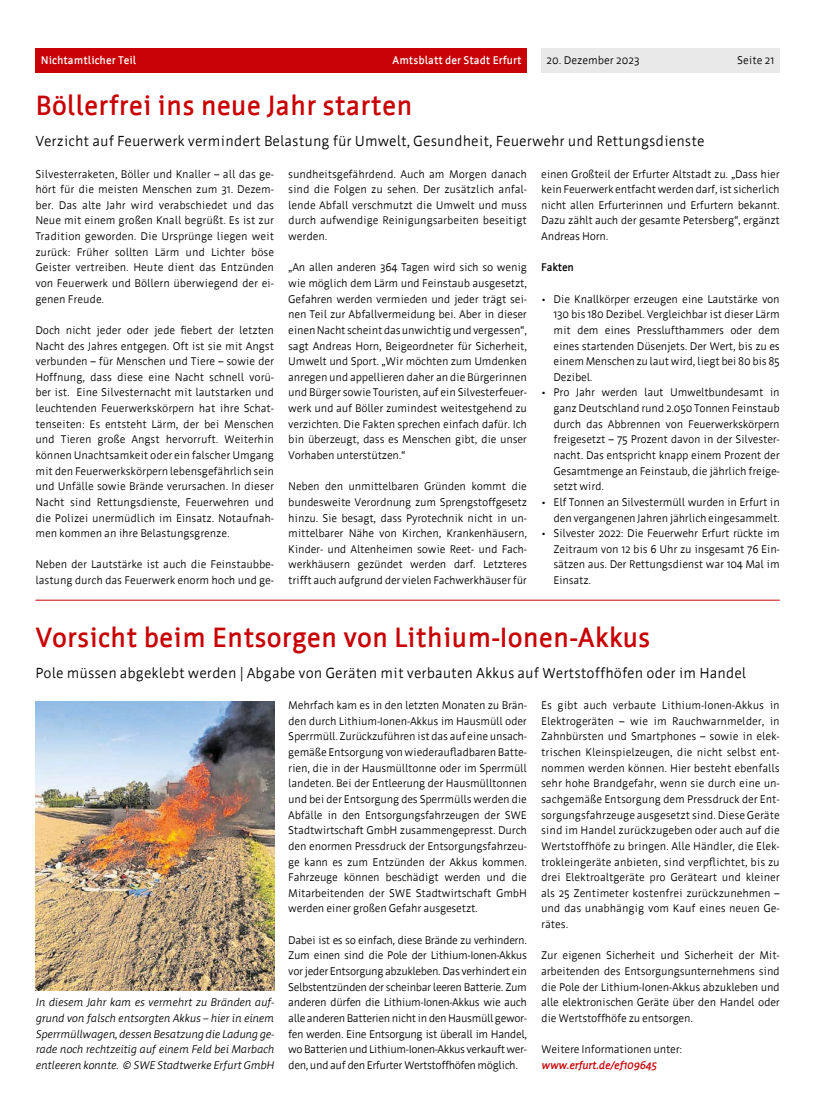
<style>
.page{position:relative;width:833px;height:1117px;background:#fff}
.page>*{position:absolute;margin:0;border:0;box-sizing:border-box;transform-origin:0 0}
.H1-u1{font:700 27.5px "Werk";color:#c80205}
.P-uz{font:14.38px "Werk";color:#000}
.P-Normal{font:11px/15.6px "Werk";letter-spacing:-.02em;color:#000;text-align:justify}
.t1{font:italic 11px/15.6px "Werk";letter-spacing:-.03em;color:#000;text-align:justify}
.t2{font:700 11px "Werk";color:#fff}
.P-Normal-2{font:11px "Werk";color:#000}
.P-zu{font:700 11px "Werk";letter-spacing:-.02em;color:#000}
.s1{font-weight:700;font-style:italic;color:#c80205}
</style>
<div class="page">
<div style="left:541px;top:48px;width:239px;height:25px;background:#e9e9e9"></div>
<div style="left:35px;top:48px;width:492px;height:25px;background:#c80205"></div>
<hr style="left:35px;top:599px;width:745px;height:1px;background:#c80205">
<img style="left:35px;top:701px;width:239px;height:289px">
<p class="t2" style="left:41px;top:55px;width:97px">Nichtamtlicher Teil</p>
<p class="t2" style="left:392px;top:55px;width:131px">Amtsblatt der Stadt Erfurt</p>
<p class="P-Normal-2" style="left:546px;top:54px;width:95px">20. Dezember 2023</p>
<p class="P-Normal" style="left:737px;top:53px;width:39px">Seite 21</p>
<h1 class="H1-u1" style="left:35px;top:90px;width:379px">Böllerfrei ins neue Jahr starten</h1>
<p class="P-uz" style="left:35px;top:133px;width:670px">Verzicht auf Feuerwerk vermindert Belastung für Umwelt, Gesundheit, Feuerwehr und Rettungsdienste</p>
<p class="P-Normal" style="left:35px;top:166px;width:240px">Silvesterraketen, Böller und Knaller – all das ge&shy;hört für die meisten Menschen zum 31. Dezem&shy;ber. Das alte Jahr wird verabschiedet und das Neue mit einem großen Knall begrüßt. Es ist zur Tradition geworden. Die Ursprünge liegen weit zurück: Früher sollten Lärm und Lichter böse Geister vertreiben. Heute dient das Entzünden von Feuerwerk und Böllern überwiegend der ei&shy;genen Freude.</p>
<p class="P-Normal" style="left:35px;top:322px;width:240px">Doch nicht jeder oder jede fiebert der letzten Nacht des Jahres entgegen. Oft ist sie mit Angst verbunden – für Menschen und Tiere – sowie der Hoffnung, dass diese eine Nacht schnell vorü&shy;ber ist. Eine Silvesternacht mit lautstarken und leuchtenden Feuerwerkskörpern hat ihre Schat&shy;tenseiten: Es entsteht Lärm, der bei Menschen und Tieren große Angst hervorruft. Weiterhin können Unachtsamkeit oder ein falscher Umgang mit den Feuerwerkskörpern lebensgefährlich sein und Unfälle sowie Brände verursachen. In dieser Nacht sind Rettungsdienste, Feuerwehren und die Polizei unermüdlich im Einsatz. Notaufnah&shy;men kommen an ihre Belastungsgrenze.</p>
<p class="P-Normal" style="left:35px;top:556px;width:240px">Neben der Lautstärke ist auch die Feinstaubbe&shy;lastung durch das Feuerwerk enorm hoch und ge-</p>
<p class="P-Normal" style="left:541px;top:166px;width:240px">einen Großteil der Erfurter Altstadt zu. „Dass hier kein Feuerwerk entfacht werden darf, ist sicherlich nicht allen Erfurterinnen und Erfurtern bekannt.<br>Dazu zählt auch der gesamte Petersberg“, ergänzt Andreas Horn.</p>
<p class="P-zu" style="left:541px;top:261px;width:34px">Fakten</p>
<p class="P-Normal" style="left:553px;top:291px;width:228px;text-indent:-12px">• Die Knallkörper erzeugen eine Lautstärke von 130 bis 180 Dezibel. Vergleichbar ist dieser Lärm mit dem eines Presslufthammers oder dem eines startenden Düsenjets. Der Wert, bis zu es einem Menschen zu laut wird, liegt bei 80 bis 85<br>Dezibel.</p>
<p class="P-Normal" style="left:553px;top:385px;width:228px;text-indent:-12px">• Pro Jahr werden laut Umweltbundesamt in ganz Deutschland rund 2.050 Tonnen Feinstaub durch das Abbrennen von Feuerwerkskörpern freigesetzt – 75 Prozent davon in der Silvester&shy;nacht. Das entspricht knapp einem Prozent der Gesamtmenge an Feinstaub, die jährlich freige&shy;setzt wird.</p>
<p class="P-Normal" style="left:541px;top:494px;width:240px;text-align:right">• Elf Tonnen an Silvestermüll wurden in Erfurt in den vergangenen Jahren jährlich eingesammelt.</p>
<p class="P-Normal" style="left:553px;top:525px;width:228px;text-indent:-12px">• Silvester 2022: Die Feuerwehr Erfurt rückte im Zeitraum von 12 bis 6 Uhr zu insgesamt 76 Ein&shy;sätzen aus. Der Rettungsdienst war 104 Mal im Einsatz.</p>
<p class="P-Normal" style="left:288px;top:166px;width:240px">sundheitsgefährdend. Auch am Morgen danach sind die Folgen zu sehen. Der zusätzlich anfal&shy;lende Abfall verschmutzt die Umwelt und muss durch aufwendige Reinigungsarbeiten beseitigt werden.</p>
<p class="P-Normal" style="left:288px;top:260px;width:240px">„An allen anderen 364 Tagen wird sich so wenig wie möglich dem Lärm und Feinstaub ausgesetzt, Gefahren werden vermieden und jeder trägt sei&shy;nen Teil zur Abfallvermeidung bei. Aber in dieser einen Nacht scheint das unwichtig und vergessen“, sagt Andreas Horn, Beigeordneter für Sicherheit, Umwelt und Sport. „Wir möchten zum Umdenken anregen und appellieren daher an die Bürgerinnen und Bürger sowie Touristen, auf ein Silvesterfeuer&shy;werk und auf Böller zumindest weitestgehend zu verzichten. Die Fakten sprechen einfach dafür. Ich bin überzeugt, dass es Menschen gibt, die unser Vorhaben unterstützen.“</p>
<p class="P-Normal" style="left:288px;top:478px;width:240px">Neben den unmittelbaren Gründen kommt die bundesweite Verordnung zum Sprengstoffgesetz hinzu. Sie besagt, dass Pyrotechnik nicht in un&shy;mittelbarer Nähe von Kirchen, Krankenhäusern, Kinder- und Altenheimen sowie Reet- und Fach&shy;werkhäusern gezündet werden darf. Letzteres trifft auch aufgrund der vielen Fachwerkhäuser für</p>
<h1 class="H1-u1" style="left:35px;top:622px;width:616px">Vorsicht beim Entsorgen von Lithium-Ionen-Akkus</h1>
<p class="P-uz" style="left:35px;top:664px;width:712px">Pole müssen abgeklebt werden | Abgabe von Geräten mit verbauten Akkus auf Wertstoffhöfen oder im Handel</p>
<p class="P-Normal" style="left:288px;top:697px;width:240px">Mehrfach kam es in den letzten Monaten zu Brän&shy;den durch Lithium-Ionen-Akkus im Hausmüll oder Sperrmüll. Zurückzuführen ist das auf eine unsach&shy;gemäße Entsorgung von wiederaufladbaren Batte&shy;rien, die in der Hausmülltonne oder im Sperrmüll landeten. Bei der Entleerung der Hausmülltonnen und bei der Entsorgung des Sperrmülls werden die Abfälle in den Entsorgungsfahrzeugen der SWE Stadtwirtschaft GmbH zusammengepresst. Durch den enormen Pressdruck der Entsorgungsfahrzeu&shy;ge kann es zum Entzünden der Akkus kommen.<br>Fahrzeuge können beschädigt werden und die Mitarbeitenden der SWE Stadtwirtschaft GmbH werden einer großen Gefahr ausgesetzt.</p>
<p class="P-Normal" style="left:288px;top:931px;width:240px">Dabei ist es so einfach, diese Brände zu verhindern.<br>Zum einen sind die Pole der Lithium-Ionen-Akkus vor jeder Entsorgung abzukleben. Das verhindert ein Selbstentzünden der scheinbar leeren Batterie. Zum anderen dürfen die Lithium-Ionen-Akkus wie auch alle anderen Batterien nicht in den Hausmüll gewor&shy;fen werden. Eine Entsorgung ist überall im Handel, wo Batterien und Lithium-Ionen-Akkus verkauft wer&shy;den, und auf den Erfurter Wertstoffhöfen möglich.</p>
<p class="P-Normal" style="left:541px;top:697px;width:240px">Es gibt auch verbaute Lithium-Ionen-Akkus in Elektrogeräten – wie im Rauchwarnmelder, in Zahnbürsten und Smartphones – sowie in elek&shy;trischen Kleinspielzeugen, die nicht selbst ent&shy;nommen werden können. Hier besteht ebenfalls sehr hohe Brandgefahr, wenn sie durch eine un&shy;sachgemäße Entsorgung dem Pressdruck der Ent&shy;sorgungsfahrzeuge ausgesetzt sind. Diese Geräte sind im Handel zurückzugeben oder auch auf die Wertstoffhöfe zu bringen. Alle Händler, die Elek&shy;trokleingeräte anbieten, sind verpflichtet, bis zu drei Elektroaltgeräte pro Geräteart und kleiner als 25 Zentimeter kostenfrei zurückzunehmen – und das unabhängig vom Kauf eines neuen Ge&shy;rätes.</p>
<p class="P-Normal" style="left:541px;top:947px;width:240px">Zur eigenen Sicherheit und Sicherheit der Mit&shy;arbeitenden des Entsorgungsunternehmens sind die Pole der Lithium-Ionen-Akkus abzukleben und alle elektronischen Geräte über den Handel oder die Wertstoffhöfe zu entsorgen.</p>
<p class="P-Normal" style="left:541px;top:1041px;width:143px">Weitere Informationen unter: <span class="s1">www.erfurt.de/ef109645</span></p>
<p class="t1" style="left:35px;top:994px;width:240px">In diesem Jahr kam es vermehrt zu Bränden auf&shy;grund von falsch entsorgten Akkus – hier in einem Sperrmüllwagen, dessen Besatzung die Ladung ge&shy;rade noch rechtzeitig auf einem Feld bei Marbach entleeren konnte. © SWE Stadtwerke Erfurt GmbH</p>
</div>
